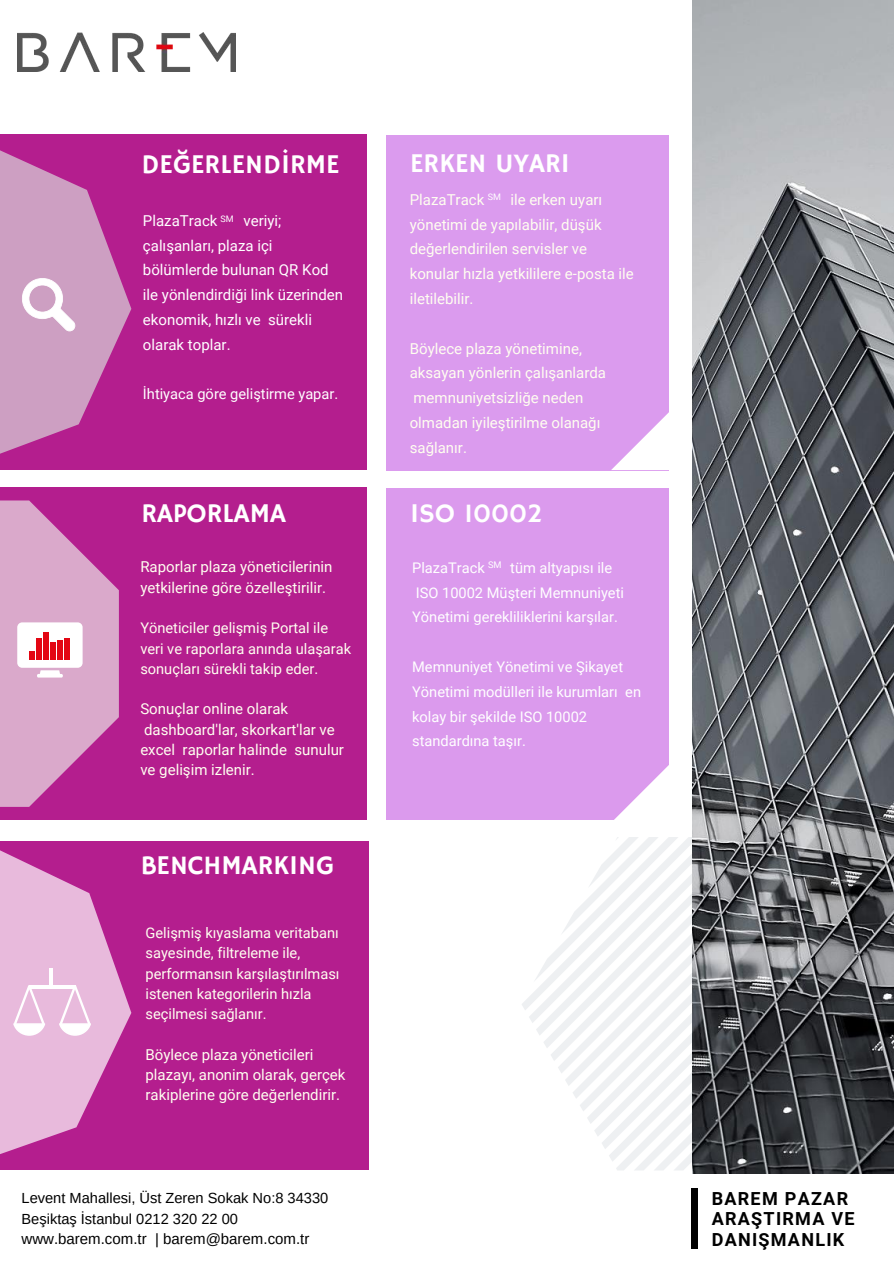
<style>
.page{position:relative;width:894px;height:1264px;background:#fff}
.page>*{position:absolute;margin:0;border:0;box-sizing:border-box;transform-origin:0 0}
.t1{font:700 72px "Roboto";color:#000}
.t2{font:27px "Hammersmith One";color:#fff}
.t3{font:700 18px/20.5px "Roboto";letter-spacing:.07em;color:#000}
.t4{font:15px/24.8px "Roboto";color:#fffff0}
.t5{font:15px/24.8px "Roboto";color:#fff}
.t6{font:15px "Arimo";color:#000}
.t7{font:14.7px/24.8px "Roboto";color:#fff}
.t8{font:14.7px/20.2px "Roboto";color:#fffff0}
.t9{font:14.7px/20.2px "Arimo";color:#000}
.t10{font:9.3px "Roboto";color:#fff}
.t11{font:9px "Roboto";color:#fff}
</style>
<div class="page">
<svg style="left:522px;top:837px;width:170px;height:333px"></svg>
<div style="left:0;top:487px;width:366px;height:333px;background:#b41e8e"></div>
<svg style="left:0;top:506px;width:119px;height:293px"></svg>
<div style="left:21px;top:626px;width:58px;height:33px;background:#fff"></div>
<div style="left:36px;top:638px;width:5px;height:21px;background:#e30613"></div>
<div style="left:64px;top:638px;width:5px;height:21px;background:#e30613"></div>
<div style="left:50px;top:642px;width:5px;height:17px;background:#e30613"></div>
<div style="left:57px;top:640px;width:5px;height:19px;background:#e30613"></div>
<div style="left:29px;top:651px;width:5px;height:8px;background:#e30613"></div>
<div style="left:43px;top:632px;width:5px;height:27px;background:#e30613"></div>
<div style="left:0;top:841px;width:368px;height:328px;background:#b41e8e"></div>
<svg style="left:0;top:799px;width:170px;height:371px"></svg>
<hr style="left:29px;top:985px;width:46px;height:3px;background:#fff">
<hr style="left:50px;top:968px;width:3px;height:19px;background:#fff">
<svg style="left:13px;top:985px;width:32px;height:50px;background:#efd1e7"></svg>
<svg style="left:59px;top:985px;width:32px;height:50px;background:#efd1e7"></svg>
<div style="left:1px;top:134px;width:366px;height:335px;background:#b41e8e"></div>
<svg style="left:0;top:134px;width:168px;height:372px"></svg>
<svg style="left:20px;top:276px;width:55px;height:55px;background:#debfd6"></svg>
<img style="left:17px;top:32px;width:219px;height:40px">
<div style="left:385px;top:135px;width:283px;height:336px;background:#db9bee"></div>
<div style="left:385px;top:488px;width:283px;height:331px;background:#db9aed"></div>
<svg style="left:611px;top:411px;width:58px;height:59px"></svg>
<svg style="left:611px;top:764px;width:58px;height:56px"></svg>
<img style="left:692px;top:0;width:201px;height:1173px">
<h2 class="t2" style="left:141px;top:148px;width:199px">DEĞERLENDİRME</h2>
<p class="t5" style="left:143px;top:208px;width:76px">PlazaTrack</p>
<p class="t5" style="left:143px;top:208px;width:202px;text-indent:101px">veriyi; çalışanları, plaza içi bölümlerde bulunan QR Kod ile yönlendirdiği link üzerinden ekonomik, hızlı ve sürekli olarak toplar.</p>
<p class="t7" style="left:143px;top:382px;width:197px">İhtiyaca göre geliştirme yapar.</p>
<p class="t11" style="left:220px;top:213px;width:15px">SM</p>
<h2 class="t2" style="left:141px;top:497px;width:146px">RAPORLAMA</h2>
<p class="t4" style="left:140px;top:557px;width:194px;line-height:20.2px">Raporlar plaza yöneticilerinin yetkilerine göre özelleştirilir.</p>
<p class="t8" style="left:140px;top:618px;width:212px">Yöneticiler gelişmiş Portal ile veri ve raporlara anında ulaşarak sonuçları sürekli takip eder.</p>
<p class="t4" style="left:140px;top:699px;width:205px;line-height:20.2px">Sonuçlar online olarak dashboard'lar, skorkart'lar ve excel raporlar halinde sunulur ve gelişim izlenir.</p>
<h2 class="t2" style="left:141px;top:850px;width:195px">BENCHMARKING</h2>
<p class="t8" style="left:145px;top:922px;width:195px">Gelişmiş kıyaslama veritabanı sayesinde, filtreleme ile, performansın karşılaştırılması istenen kategorilerin hızla seçilmesi sağlanır.</p>
<p class="t4" style="left:145px;top:1044px;width:201px;line-height:20.2px">Böylece plaza yöneticileri plazayı, anonim olarak, gerçek rakiplerine göre değerlendirir.</p>
<p class="t9" style="left:22px;top:1188px;width:308px">Levent Mahallesi, Üst Zeren Sokak No:8 34330<br>Beşiktaş İstanbul 0212 320 22 00</p>
<p class="t6" style="left:22px;top:1230px;width:289px">www.barem.com.tr | barem@barem.com.tr</p>
<h2 class="t2" style="left:410px;top:148px;width:161px">ERKEN UYARI</h2>
<p class="t11" style="left:487px;top:191px;width:15px">SM</p>
<p class="t4" style="left:409px;top:187px;width:225px;text-indent:101px">ile erken uyarı yönetimi de yapılabilir, düşük değerlendirilen servisler ve konular hızla yetkililere e-posta ile iletilebilir.</p>
<p class="t4" style="left:409px;top:336px;width:198px">Böylece plaza yönetimine, aksayan yönlerin çalışanlarda memnuniyetsizliğe neden olmadan iyileştirilme olanağı sağlanır.</p>
<p class="t4" style="left:409px;top:187px;width:76px">PlazaTrack</p>
<h2 class="t2" style="left:410px;top:497px;width:134px">ISO 10002</h2>
<p class="t10" style="left:488px;top:559px;width:15px">SM</p>
<p class="t7" style="left:412px;top:555px;width:213px;text-indent:98px">tüm altyapısı ile<br>ISO 10002 Müşteri Memnuniyeti<br>Yönetimi gerekliliklerini karşılar.</p>
<p class="t7" style="left:412px;top:654px;width:230px">Memnuniyet Yönetimi ve Şikayet<br>Yönetimi modülleri ile kurumları en kolay bir şekilde ISO 10002 standardına taşır.</p>
<p class="t7" style="left:412px;top:555px;width:74px">PlazaTrack</p>
<h1 class="t1" style="left:685px;top:1172px;width:20px">|</h1>
<p class="t3" style="left:711px;top:1188px;width:144px">BAREM PAZAR<br>ARAŞTIRMA VE</p>
<p class="t3" style="left:711px;top:1229px;width:134px">DANIŞMANLIK</p>
</div>
